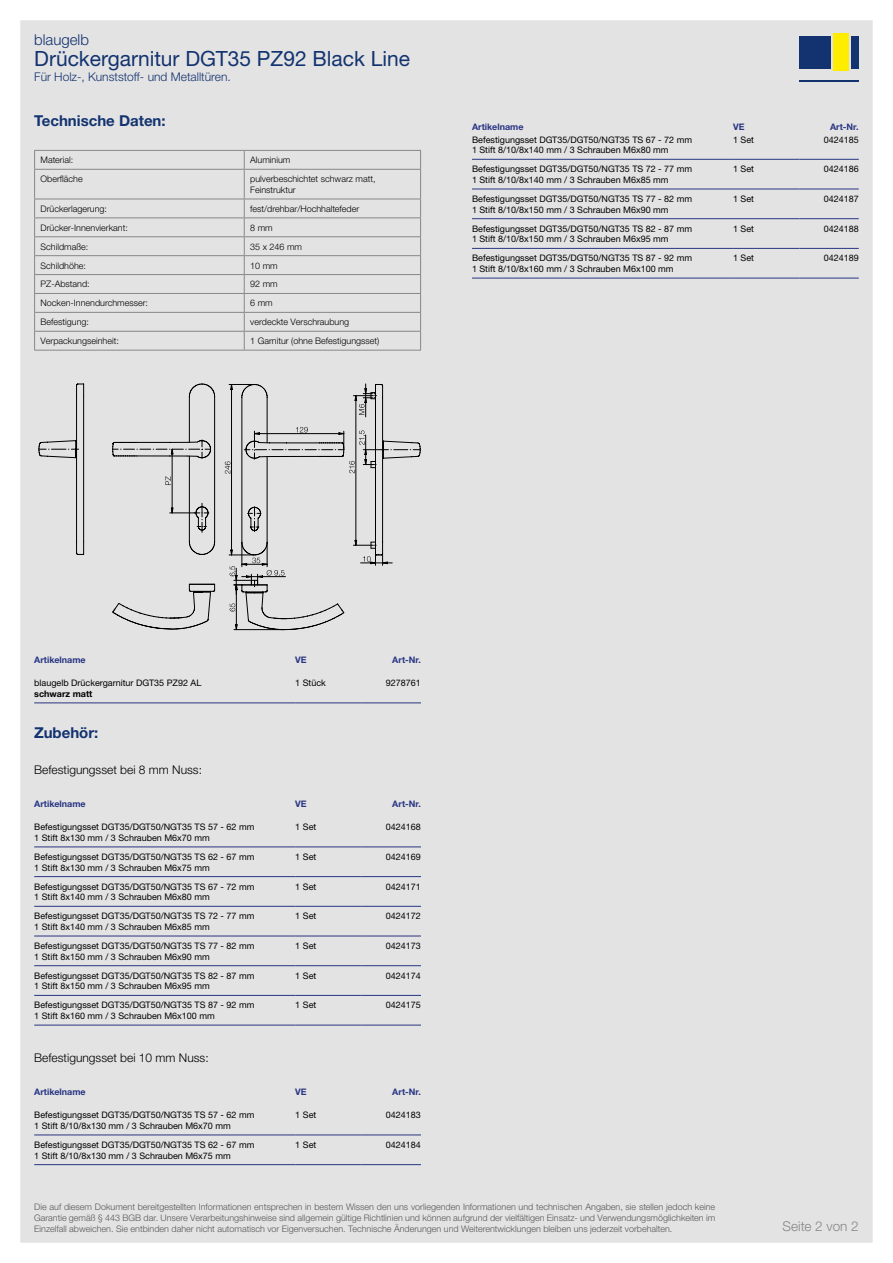
<style>
.page{position:relative;width:893px;height:1263px;background:#fff}
.page>*{position:absolute;margin:0;border:0;box-sizing:border-box;transform-origin:0 0}
.t1{font:21px "Helvetica Neue World 55 Roman";color:#133370}
.t2{font:700 15px "Helvetica Neue World 75";color:#133370}
.t3{font:15px "Helvetica Neue World 45 Lt";color:#133370}
.t4{font:13.5px "Helvetica Neue World 45 Lt";color:#878787}
.t5{font:12px "Helvetica Neue World 45 Lt";color:#000}
.t6{font:12px "Helvetica Neue World 45 Lt";color:#133370}
.t7{font:9px/10.8px "Helvetica Neue World 55 Roman";color:#000}
.t8{font:9px/10.8px "Helvetica Neue World 45 Lt";color:#575756;text-align:justify}
.t9{font:9px/10.8px "Helvetica Neue World 45 Lt";color:#000}
.t10{font:700 9px "Helvetica Neue World 75";color:#283583}
.t11{font:700 9px "Helvetica Neue World 75";color:#000}
</style>
<div class="page">
<div style="left:20px;top:20px;width:853px;height:1223px;background:#e3e3e3"></div>
<h2 class="t3" style="left:34px;top:31px;width:56px">blaugelb</h2>
<h1 class="t1" style="left:34px;top:46px;width:377px">Drückergarnitur DGT35 PZ92 Black Line</h1>
<h3 class="t6" style="left:34px;top:70px;width:198px">Für Holz-, Kunststoff- und Metalltüren.</h3>
<h2 class="t2" style="left:34px;top:112px;width:133px">Technische Daten:</h2>
<p class="t9" style="left:41px;top:155px;width:34px">Material:</p>
<p class="t9" style="left:250px;top:155px;width:42px">Aluminium</p>
<p class="t9" style="left:41px;top:174px;width:44px">Oberfläche</p>
<p class="t9" style="left:250px;top:174px;width:127px">pulverbeschichtet schwarz matt,<br>Feinstruktur</p>
<p class="t9" style="left:41px;top:203px;width:68px">Drückerlagerung:</p>
<p class="t9" style="left:250px;top:203px;width:110px">fest/drehbar/Hochhaltefeder</p>
<p class="t9" style="left:41px;top:222px;width:89px">Drücker-Innenvierkant:</p>
<p class="t9" style="left:250px;top:222px;width:24px">8 mm</p>
<p class="t9" style="left:41px;top:241px;width:49px">Schildmaße:</p>
<p class="t9" style="left:250px;top:241px;width:53px">35 x 246 mm</p>
<p class="t9" style="left:41px;top:260px;width:47px">Schildhöhe:</p>
<p class="t9" style="left:250px;top:260px;width:29px">10 mm</p>
<p class="t9" style="left:41px;top:279px;width:51px">PZ-Abstand:</p>
<p class="t9" style="left:250px;top:279px;width:29px">92 mm</p>
<p class="t9" style="left:41px;top:298px;width:109px">Nocken-Innendurchmesser:</p>
<p class="t9" style="left:250px;top:298px;width:24px">6 mm</p>
<p class="t9" style="left:41px;top:317px;width:50px">Befestigung:</p>
<p class="t9" style="left:250px;top:317px;width:100px">verdeckte Verschraubung</p>
<p class="t9" style="left:41px;top:336px;width:80px">Verpackungseinheit:</p>
<p class="t9" style="left:250px;top:336px;width:131px">1 Garnitur (ohne Befestigungsset)</p>
<p class="t10" style="left:472px;top:122px;width:53px">Artikelname</p>
<p class="t10" style="left:733px;top:122px;width:13px">VE</p>
<p class="t10" style="left:830px;top:122px;width:30px">Art-Nr.</p>
<p class="t7" style="left:472px;top:134px;width:222px">Befestigungsset DGT35/DGT50/NGT35 TS 67 - 72 mm<br>1 Stift 8/10/8x140 mm / 3 Schrauben M6x80 mm</p>
<p class="t7" style="left:733px;top:134px;width:23px">1 Set</p>
<p class="t7" style="left:824px;top:134px;width:37px">0424185</p>
<p class="t7" style="left:472px;top:164px;width:222px">Befestigungsset DGT35/DGT50/NGT35 TS 72 - 77 mm<br>1 Stift 8/10/8x140 mm / 3 Schrauben M6x85 mm</p>
<p class="t7" style="left:733px;top:164px;width:23px">1 Set</p>
<p class="t7" style="left:824px;top:164px;width:37px">0424186</p>
<p class="t7" style="left:472px;top:193px;width:222px">Befestigungsset DGT35/DGT50/NGT35 TS 77 - 82 mm<br>1 Stift 8/10/8x150 mm / 3 Schrauben M6x90 mm</p>
<p class="t7" style="left:733px;top:193px;width:23px">1 Set</p>
<p class="t7" style="left:824px;top:193px;width:37px">0424187</p>
<p class="t7" style="left:472px;top:223px;width:222px">Befestigungsset DGT35/DGT50/NGT35 TS 82 - 87 mm<br>1 Stift 8/10/8x150 mm / 3 Schrauben M6x95 mm</p>
<p class="t7" style="left:733px;top:223px;width:23px">1 Set</p>
<p class="t7" style="left:824px;top:223px;width:37px">0424188</p>
<p class="t7" style="left:472px;top:253px;width:222px">Befestigungsset DGT35/DGT50/NGT35 TS 87 - 92 mm<br>1 Stift 8/10/8x160 mm / 3 Schrauben M6x100 mm</p>
<p class="t7" style="left:733px;top:253px;width:23px">1 Set</p>
<p class="t7" style="left:824px;top:253px;width:37px">0424189</p>
<p class="t10" style="left:34px;top:655px;width:53px">Artikelname</p>
<p class="t10" style="left:295px;top:655px;width:13px">VE</p>
<p class="t10" style="left:392px;top:655px;width:30px">Art-Nr.</p>
<p class="t7" style="left:34px;top:678px;width:169px">blaugelb Drückergarnitur DGT35 PZ92 AL</p>
<p class="t11" style="left:34px;top:688px;width:60px">schwarz matt</p>
<p class="t7" style="left:295px;top:678px;width:32px">1 Stück</p>
<p class="t7" style="left:386px;top:678px;width:37px">9278761</p>
<h2 class="t2" style="left:34px;top:724px;width:66px">Zubehör:</h2>
<h3 class="t5" style="left:34px;top:763px;width:169px">Befestigungsset bei 8 mm Nuss:</h3>
<p class="t10" style="left:34px;top:799px;width:53px">Artikelname</p>
<p class="t10" style="left:295px;top:799px;width:13px">VE</p>
<p class="t10" style="left:392px;top:799px;width:30px">Art-Nr.</p>
<p class="t7" style="left:34px;top:822px;width:222px">Befestigungsset DGT35/DGT50/NGT35 TS 57 - 62 mm<br>1 Stift 8x130 mm / 3 Schrauben M6x70 mm</p>
<p class="t7" style="left:295px;top:822px;width:23px">1 Set</p>
<p class="t7" style="left:386px;top:822px;width:37px">0424168</p>
<p class="t7" style="left:34px;top:851px;width:222px">Befestigungsset DGT35/DGT50/NGT35 TS 62 - 67 mm<br>1 Stift 8x130 mm / 3 Schrauben M6x75 mm</p>
<p class="t7" style="left:295px;top:851px;width:23px">1 Set</p>
<p class="t7" style="left:386px;top:851px;width:37px">0424169</p>
<p class="t7" style="left:34px;top:881px;width:222px">Befestigungsset DGT35/DGT50/NGT35 TS 67 - 72 mm<br>1 Stift 8x140 mm / 3 Schrauben M6x80 mm</p>
<p class="t7" style="left:295px;top:881px;width:23px">1 Set</p>
<p class="t7" style="left:386px;top:881px;width:37px">0424171</p>
<p class="t7" style="left:34px;top:911px;width:222px">Befestigungsset DGT35/DGT50/NGT35 TS 72 - 77 mm<br>1 Stift 8x140 mm / 3 Schrauben M6x85 mm</p>
<p class="t7" style="left:295px;top:911px;width:23px">1 Set</p>
<p class="t7" style="left:386px;top:911px;width:37px">0424172</p>
<p class="t7" style="left:34px;top:940px;width:222px">Befestigungsset DGT35/DGT50/NGT35 TS 77 - 82 mm<br>1 Stift 8x150 mm / 3 Schrauben M6x90 mm</p>
<p class="t7" style="left:295px;top:940px;width:23px">1 Set</p>
<p class="t7" style="left:386px;top:940px;width:37px">0424173</p>
<p class="t7" style="left:34px;top:970px;width:222px">Befestigungsset DGT35/DGT50/NGT35 TS 82 - 87 mm<br>1 Stift 8x150 mm / 3 Schrauben M6x95 mm</p>
<p class="t7" style="left:295px;top:970px;width:23px">1 Set</p>
<p class="t7" style="left:386px;top:970px;width:37px">0424174</p>
<p class="t7" style="left:34px;top:1000px;width:222px">Befestigungsset DGT35/DGT50/NGT35 TS 87 - 92 mm<br>1 Stift 8x160 mm / 3 Schrauben M6x100 mm</p>
<p class="t7" style="left:295px;top:1000px;width:23px">1 Set</p>
<p class="t7" style="left:386px;top:1000px;width:37px">0424175</p>
<h3 class="t5" style="left:34px;top:1051px;width:176px">Befestigungsset bei 10 mm Nuss:</h3>
<p class="t10" style="left:34px;top:1087px;width:53px">Artikelname</p>
<p class="t10" style="left:295px;top:1087px;width:13px">VE</p>
<p class="t10" style="left:392px;top:1087px;width:30px">Art-Nr.</p>
<p class="t7" style="left:34px;top:1110px;width:222px">Befestigungsset DGT35/DGT50/NGT35 TS 57 - 62 mm<br>1 Stift 8/10/8x130 mm / 3 Schrauben M6x70 mm</p>
<p class="t7" style="left:295px;top:1110px;width:23px">1 Set</p>
<p class="t7" style="left:386px;top:1110px;width:37px">0424183</p>
<p class="t7" style="left:34px;top:1139px;width:222px">Befestigungsset DGT35/DGT50/NGT35 TS 62 - 67 mm<br>1 Stift 8/10/8x130 mm / 3 Schrauben M6x75 mm</p>
<p class="t7" style="left:295px;top:1139px;width:23px">1 Set</p>
<p class="t7" style="left:386px;top:1139px;width:37px">0424184</p>
<p class="t8" style="left:34px;top:1202px;width:682px">Die auf diesem Dokument bereitgestellten Informationen entsprechen in bestem Wissen den uns vorliegenden Informationen und technischen Angaben, sie stellen jedoch keine Garantie gemäß § 443 BGB dar. Unsere Verarbeitungshinweise sind allgemein gültige Richtlinien und können aufgrund der vielfältigen Einsatz- und Verwendungsmöglichkeiten im Einzelfall abweichen. Sie entbinden daher nicht automatisch vor Eigenversuchen. Technische Änderungen und Weiterentwicklungen bleiben uns jederzeit vorbehalten.</p>
<h3 class="t4" style="left:783px;top:1218px;width:78px">Seite 2 von 2</h3>
</div>
